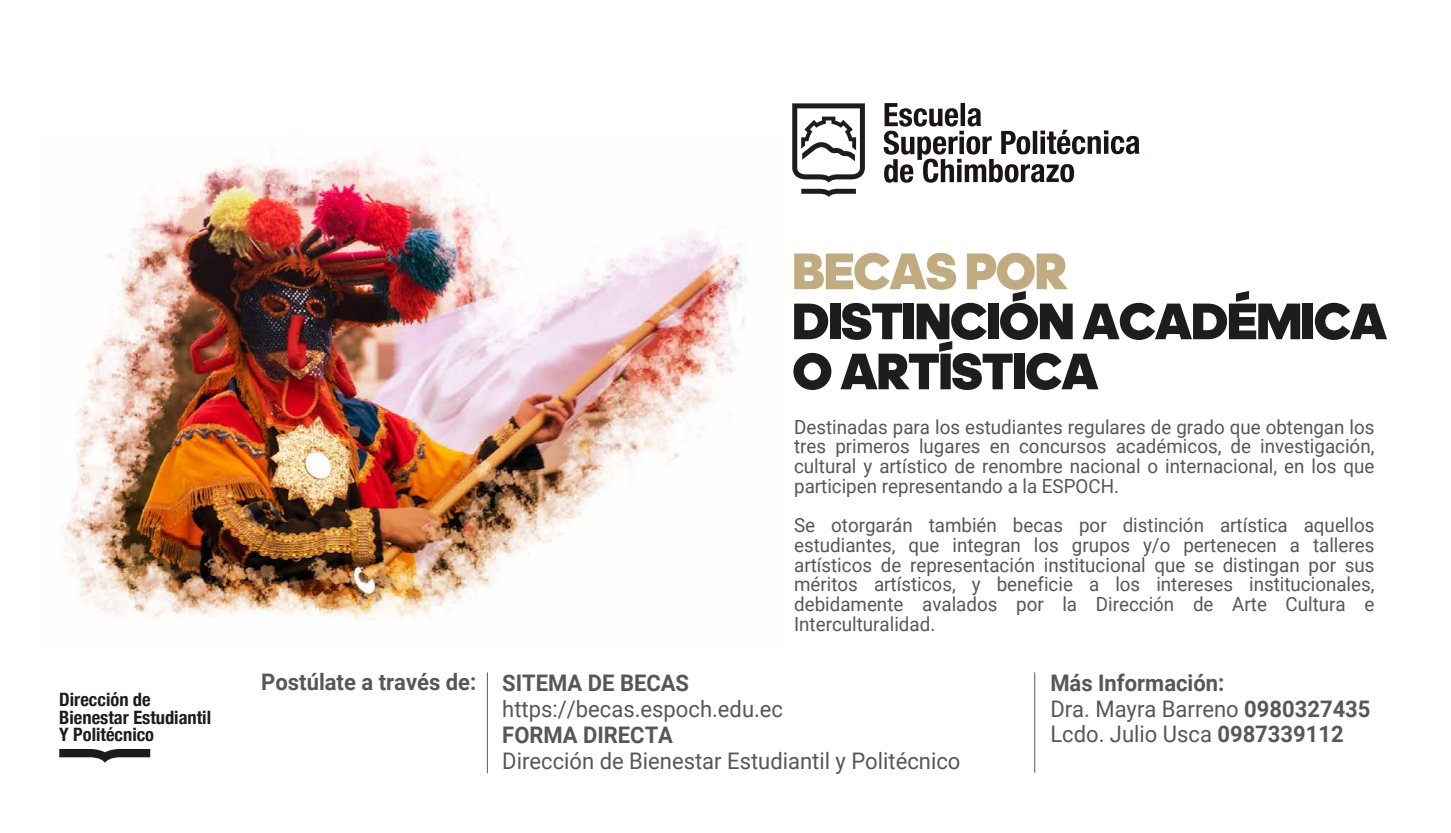
<style>
.page{position:relative;width:1451px;height:833px;background:#fff}
.page>*{position:absolute;margin:0;border:0;box-sizing:border-box;transform-origin:0 0}
.t1{font:900 52px/50px "adineue PRO";letter-spacing:-.02em;color:#1d1d1b}
.t2{font:900 52px "adineue PRO";letter-spacing:-.02em;color:#c1ab80}
.t3{font:700 22.8px/25.5px "Roboto";color:#575756;scale:.96 1}
.t4{font:22.8px "Roboto";color:#575756;scale:.96 1}
.t5{font:19.5px/19.7px "Roboto";color:#575756;text-align:justify;scale:.96 1}
.t6{font:700 condensed 18.4px/17.3px "Helvetica Neue";color:#1c1c1a}
.s1{font-weight:400}
</style>
<div class="page">
<svg style="left:59px;top:749px;width:91px;height:13px"></svg>
<img style="left:63px;top:150px;width:684px;height:469px">
<hr style="left:487px;top:672px;width:1px;height:101px;background:#575756">
<hr style="left:1034px;top:672px;width:1px;height:100px;background:#575756">
<svg style="left:884px;top:103px;width:255px;height:80px"></svg>
<svg style="left:792px;top:103px;width:73px;height:94px"></svg>
<p class="t6" style="left:59px;top:689px;width:153px">Dirección de<br>Bienestar Estudiantil<br>Y Politécnico</p>
<h1 class="t2" style="left:792px;top:240px;width:276px">BECAS POR</h1>
<h1 class="t1" style="left:792px;top:295px;width:596px">DISTINCIÓN ACADÉMICA<br>O ARTÍSTICA</h1>
<p class="t5" style="left:794px;top:416px;width:606px">Destinadas para los estudiantes regulares de grado que obtengan los tres primeros lugares en concursos académicos, de investigación, cultural y artístico de renombre nacional o internacional, en los que participen representando a la ESPOCH.</p>
<p class="t5" style="left:794px;top:514px;width:606px">Se otorgarán también becas por distinción artística aquellos estudiantes, que integran los grupos y/o pertenecen a talleres artísticos de representación institucional que se distingan por sus méritos artísticos, y beneficie a los intereses institucionales, debidamente avalados por la Dirección de Arte Cultura e Interculturalidad.</p>
<p class="t3" style="left:261px;top:667px;width:447px">Postúlate a través de: SITEMA DE BECAS</p>
<p class="t4" style="left:502px;top:692px;width:294px">https://becas.espoch.edu.ec</p>
<p class="t3" style="left:502px;top:720px;width:179px">FORMA DIRECTA</p>
<p class="t4" style="left:502px;top:744px;width:479px">Dirección de Bienestar Estudiantil y Politécnico</p>
<p class="t3" style="left:1050px;top:669px;width:335px">Más Información:<br><span class="s1">Dra. Mayra Barreno</span> 0980327435<br><span class="s1">Lcdo. Julio Usca</span> 0987339112</p>
</div>
